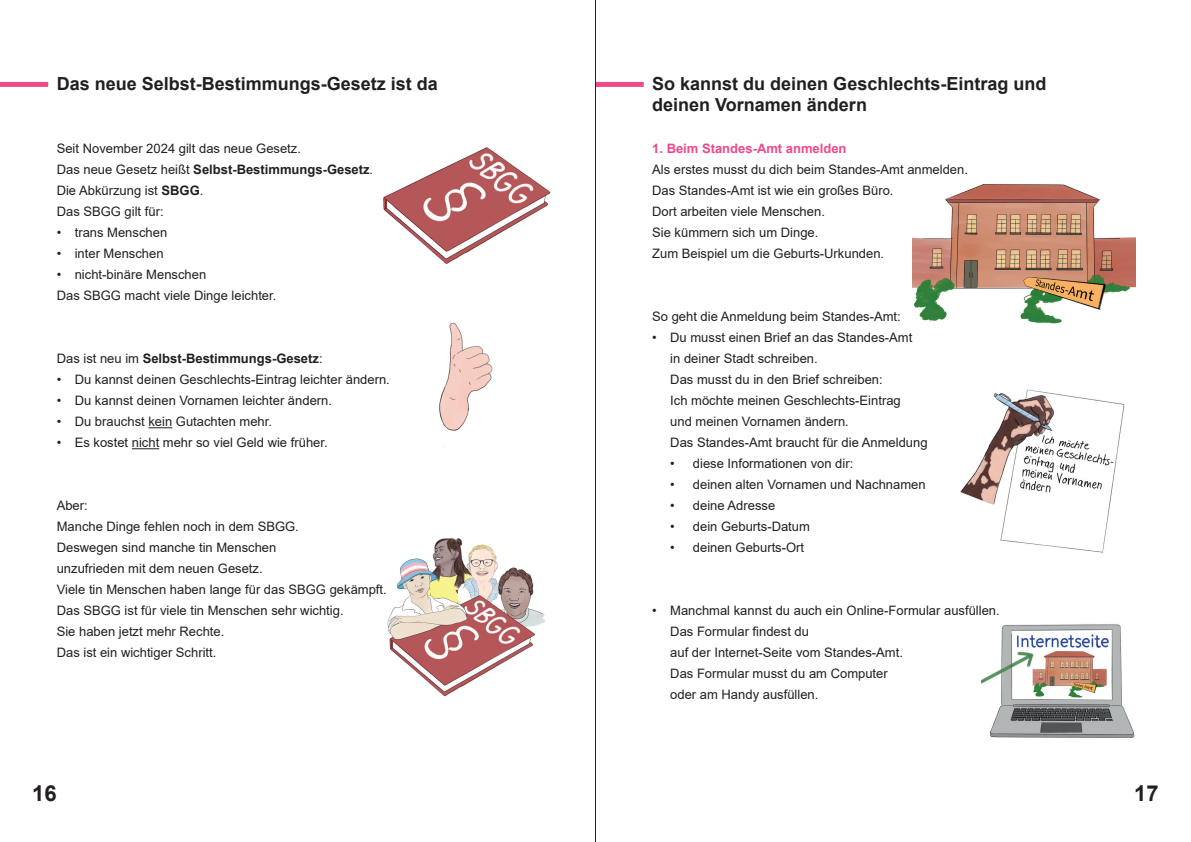
<style>
.page{position:relative;width:1191px;height:842px;background:#fff}
.page>*{position:absolute;margin:0;border:0;box-sizing:border-box;transform-origin:0 0}
.t1{font:700 22px "Arial";color:#231f20}
.t2{font:700 18px/21px "Arial";color:#231f20}
.t3{font:13px/21px "Arial";color:#231f20}
.t4{font:700 13px "Arial";color:#231f20}
.t5{font:700 13px "Arial";color:#ef488c}
.s1{font-weight:700}
.s2{font-weight:400}
</style>
<div class="page">
<img style="left:387px;top:538px;width:158px;height:159px">
<svg style="left:148px;top:427px;width:24px;height:1px"></svg>
<svg style="left:132px;top:448px;width:27px;height:1px"></svg>
<img style="left:383px;top:147px;width:168px;height:117px">
<img style="left:439px;top:322px;width:54px;height:109px">
<div style="left:0;top:82px;width:48px;height:5px;background:#ef488c"></div>
<img style="left:981px;top:624px;width:154px;height:114px">
<img style="left:912px;top:184px;width:223px;height:140px">
<img style="left:960px;top:389px;width:165px;height:164px">
<div style="left:595px;top:82px;width:48px;height:5px;background:#ef488c"></div>
<hr style="left:595px;top:0;width:1px;height:842px;background:#231f20">
<h2 class="t2" style="left:57px;top:75px;width:383px">Das neue Selbst-Bestimmungs-Gesetz ist da</h2>
<p class="t3" style="left:57px;top:138px;width:318px">Seit November 2024 gilt das neue Gesetz.<br>Das neue Gesetz heißt <span class="s1">Selbst-Bestimmungs-Gesetz</span>.<br>Die Abkürzung ist <span class="s1">SBGG</span>.<br>Das SBGG gilt für:</p>
<p class="t3" style="left:57px;top:223px;width:112px">• trans Menschen</p>
<p class="t3" style="left:57px;top:244px;width:108px">• inter Menschen</p>
<p class="t3" style="left:57px;top:265px;width:221px">• nicht-binäre Menschen<br>Das SBGG macht viele Dinge leichter.</p>
<p class="t4" style="left:57px;top:354px;width:267px"><span class="s2">Das ist neu im</span> Selbst-Bestimmungs-Gesetz<span class="s2">:</span></p>
<p class="t3" style="left:57px;top:370px;width:335px">• Du kannst deinen Geschlechts-Eintrag leichter ändern.</p>
<p class="t3" style="left:57px;top:391px;width:277px">• Du kannst deinen Vornamen leichter ändern.</p>
<p class="t3" style="left:57px;top:412px;width:217px">• Du brauchst kein Gutachten mehr.</p>
<p class="t3" style="left:57px;top:433px;width:272px">• Es kostet nicht mehr so viel Geld wie früher.</p>
<p class="t3" style="left:57px;top:496px;width:331px">Aber:<br>Manche Dinge fehlen noch in dem SBGG.<br>Deswegen sind manche tin Menschen<br>unzufrieden mit dem neuen Gesetz.<br>Viele tin Menschen haben lange für das SBGG gekämpft.<br>Das SBGG ist für viele tin Menschen sehr wichtig.<br>Sie haben jetzt mehr Rechte.<br>Das ist ein wichtiger Schritt.</p>
<h2 class="t2" style="left:652px;top:75px;width:396px">So kannst du deinen Geschlechts-Eintrag und deinen Vornamen ändern</h2>
<p class="t5" style="left:652px;top:144px;width:196px">1. Beim Standes-Amt anmelden</p>
<p class="t3" style="left:652px;top:159px;width:317px">Als erstes musst du dich beim Standes-Amt anmelden.<br>Das Standes-Amt ist wie ein großes Büro.<br>Dort arbeiten viele Menschen.<br>Sie kümmern sich um Dinge.<br>Zum Beispiel um die Geburts-Urkunden.</p>
<p class="t3" style="left:652px;top:307px;width:250px">So geht die Anmeldung beim Standes-Amt:</p>
<p class="t3" style="left:670px;top:328px;width:259px;text-indent:-18px">• Du musst einen Brief an das Standes-Amt<br>in deiner Stadt schreiben.<br>Das musst du in den Brief schreiben:<br>Ich möchte meinen Geschlechts-Eintrag<br>und meinen Vornamen ändern.<br>Das Standes-Amt braucht für die Anmeldung</p>
<p class="t3" style="left:670px;top:454px;width:185px">• diese Informationen von dir:</p>
<p class="t3" style="left:670px;top:475px;width:257px">• deinen alten Vornamen und Nachnamen</p>
<p class="t3" style="left:670px;top:496px;width:106px">• deine Adresse</p>
<p class="t3" style="left:670px;top:517px;width:141px">• dein Geburts-Datum</p>
<p class="t3" style="left:670px;top:538px;width:135px">• deinen Geburts-Ort</p>
<p class="t3" style="left:670px;top:601px;width:331px;text-indent:-18px">• Manchmal kannst du auch ein Online-Formular ausfüllen.<br>Das Formular findest du<br>auf der Internet-Seite vom Standes-Amt.<br>Das Formular musst du am Computer<br>oder am Handy ausfüllen.</p>
<h1 class="t1" style="left:32px;top:785px;width:26px">16</h1>
<h1 class="t1" style="left:1134px;top:785px;width:26px">17</h1>
</div>
